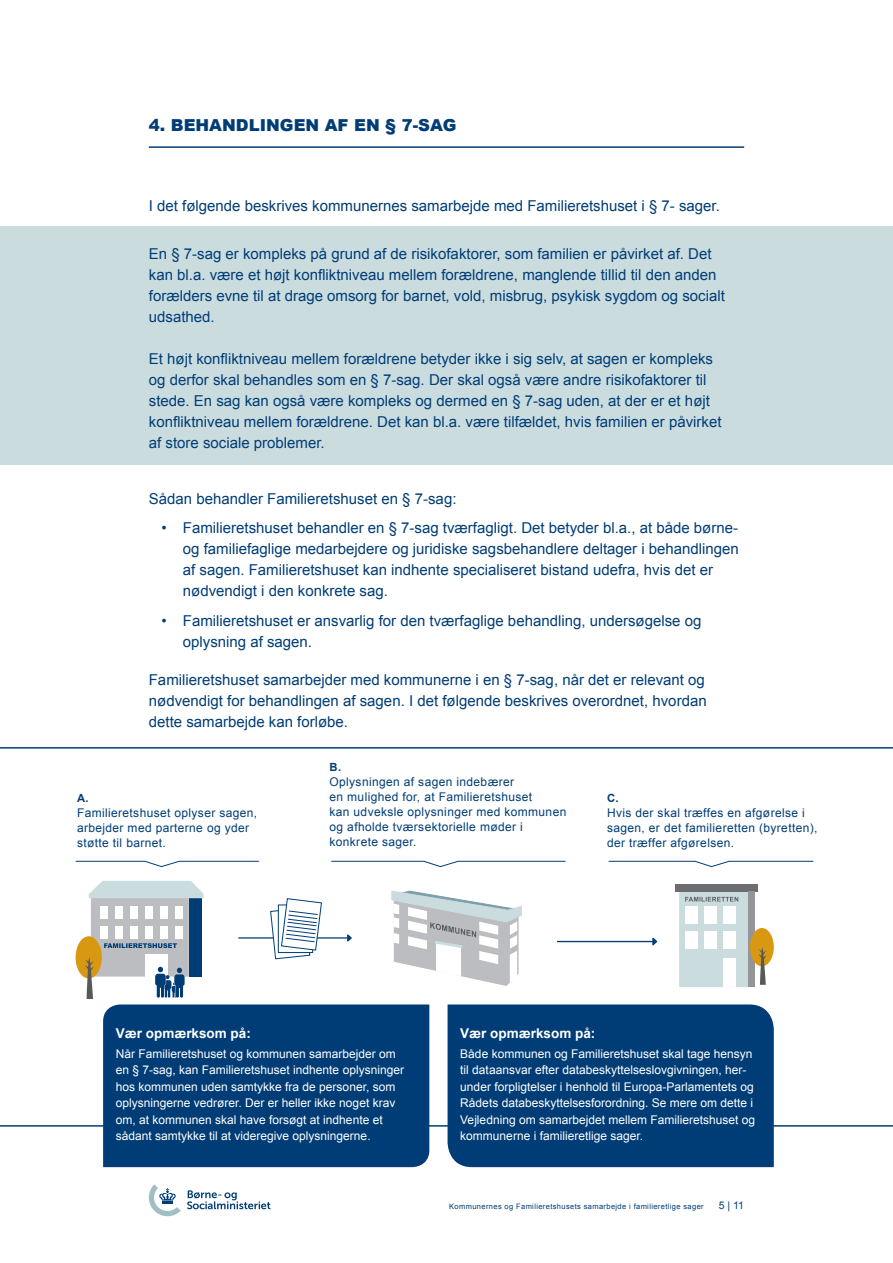
<style>
.page{position:relative;width:893px;height:1263px;background:#fff}
.page>*{position:absolute;margin:0;border:0;box-sizing:border-box;transform-origin:0 0}
.rubrik{font:900 16.5px "Arial";color:#003d76}
.brødtekst{font:15px/21px "Arial";color:#003d76}
.t1{font:700 13.5px "Arial";color:#fff}
.t2{font:12px/16.5px "Arial";color:#fff}
.t3{font:12px/15px "Arial";letter-spacing:.03em;color:#003d76}
.t4{font:700 11.25px "Arial";color:#003d76}
.t5{font:10.5px "Arial";color:#003d76}
.t6{font:7.5px "Arial";letter-spacing:.05em;color:#003d76}
</style>
<div class="page">
<svg style="left:149px;top:1184px;width:32px;height:32px"></svg>
<svg style="left:187px;top:1190px;width:83px;height:19px"></svg>
<hr style="left:0;top:1125px;width:893px;height:2px;background:#003d76">
<div style="left:0;top:226px;width:893px;height:239px;background:#cbdcdf"></div>
<hr style="left:149px;top:146px;width:595px;height:2px;background:#003d76">
<div style="left:448px;top:1004px;width:326px;height:163px;background:#003d76"></div>
<div style="left:103px;top:1004px;width:326px;height:163px;background:#003d76"></div>
<svg style="left:679px;top:891px;width:69px;height:96px;background:#c8d8db"></svg>
<div style="left:685px;top:906px;width:13px;height:18px;background:#fff"></div>
<div style="left:685px;top:931px;width:13px;height:18px;background:#fff"></div>
<div style="left:704px;top:906px;width:12px;height:18px;background:#fff"></div>
<div style="left:704px;top:931px;width:12px;height:18px;background:#fff"></div>
<div style="left:724px;top:906px;width:12px;height:18px;background:#fff"></div>
<div style="left:724px;top:931px;width:12px;height:18px;background:#fff"></div>
<div style="left:724px;top:959px;width:12px;height:28px;background:#fff"></div>
<div style="left:676px;top:884px;width:82px;height:7px;background:#6c6d70"></div>
<div style="left:748px;top:891px;width:7px;height:96px;background:#939598"></div>
<hr style="left:239px;top:937px;width:109px;height:1px;background:#003d76">
<svg style="left:346px;top:934px;width:6px;height:8px"></svg>
<hr style="left:557px;top:941px;width:97px;height:1px;background:#003d76">
<svg style="left:651px;top:937px;width:7px;height:9px"></svg>
<div style="left:750px;top:928px;width:24px;height:38px;background:#d99811;border-radius:50%"></div>
<svg style="left:759px;top:947px;width:7px;height:38px"></svg>
<svg style="left:270px;top:898px;width:52px;height:61px"></svg>
<svg style="left:75px;top:860px;width:184px;height:7px"></svg>
<svg style="left:608px;top:860px;width:206px;height:7px"></svg>
<svg style="left:331px;top:860px;width:235px;height:7px"></svg>
<hr style="left:0;top:747px;width:893px;height:2px;background:#003d76">
<svg style="left:391px;top:890px;width:131px;height:96px"></svg>
<div style="left:76px;top:936px;width:26px;height:42px;background:#d99811;border-radius:50%"></div>
<svg style="left:85px;top:881px;width:119px;height:118px"></svg>
<p class="rubrik" style="left:149px;top:113px;width:309px">4. BEHANDLINGEN AF EN § 7-SAG</p>
<p class="brødtekst" style="left:149px;top:196px;width:573px">I det følgende beskrives kommunernes samarbejde med Familieretshuset i § 7- sager.</p>
<p class="brødtekst" style="left:149px;top:244px;width:578px">En § 7-sag er kompleks på grund af de risikofaktorer, som familien er påvirket af. Det kan bl.a. være et højt konfliktniveau mellem forældrene, manglende tillid til den anden forælders evne til at drage omsorg for barnet, vold, misbrug, psykisk sygdom og socialt udsathed.</p>
<p class="brødtekst" style="left:149px;top:349px;width:574px">Et højt konfliktniveau mellem forældrene betyder ikke i sig selv, at sagen er kompleks og derfor skal behandles som en § 7-sag. Der skal også være andre risikofaktorer til stede. En sag kan også være kompleks og dermed en § 7-sag uden, at der er et højt konfliktniveau mellem forældrene. Det kan bl.a. være tilfældet, hvis familien er påvirket af store sociale problemer.</p>
<p class="brødtekst" style="left:149px;top:488px;width:309px">Sådan behandler Familieretshuset en § 7-sag:</p>
<p class="brødtekst" style="left:183px;top:518px;width:558px;text-indent:-21px">• Familieretshuset behandler en § 7-sag tværfagligt. Det betyder bl.a., at både børne&shy;og familiefaglige medarbejdere og juridiske sagsbehandlere deltager i behandlingen af sagen. Familieretshuset kan indhente specialiseret bistand udefra, hvis det er nødvendigt i den konkrete sag.</p>
<p class="brødtekst" style="left:183px;top:610px;width:520px;text-indent:-21px">• Familieretshuset er ansvarlig for den tværfaglige behandling, undersøgelse og oplysning af sagen.</p>
<p class="brødtekst" style="left:149px;top:669px;width:559px;text-align:justify">Familieretshuset samarbejder med kommunerne i en § 7-sag, når det er relevant og nødvendigt for behandlingen af sagen. I det følgende beskrives overordnet, hvordan dette samarbejde kan forløbe.</p>
<p class="t4" style="left:77px;top:790px;width:13px">A.</p>
<p class="t3" style="left:77px;top:805px;width:182px">Familieretshuset oplyser sagen, arbejder med parterne og yder støtte til barnet.</p>
<p class="t4" style="left:330px;top:759px;width:13px">B.</p>
<p class="t3" style="left:330px;top:774px;width:238px">Oplysningen af sagen indebærer<br>en mulighed for, at Familieretshuset<br>kan udveksle oplysninger med kommunen og afholde tværsektorielle møder i konkrete sager.</p>
<p class="t4" style="left:607px;top:790px;width:13px">C.</p>
<p class="t3" style="left:607px;top:805px;width:212px">Hvis der skal træffes en afgørelse i sagen, er det familieretten (byretten), der træffer afgørelsen.</p>
<p class="t1" style="left:116px;top:1024px;width:137px">Vær opmærksom på:</p>
<p class="t2" style="left:116px;top:1045px;width:290px">Når Familieretshuset og kommunen samarbejder om en § 7-sag, kan Familieretshuset indhente oplysninger hos kommunen uden samtykke fra de personer, som oplysningerne vedrører. Der er heller ikke noget krav om, at kommunen skal have forsøgt at indhente et sådant samtykke til at videregive oplysningerne.</p>
<p class="t1" style="left:460px;top:1024px;width:137px">Vær opmærksom på:</p>
<p class="t2" style="left:460px;top:1045px;width:296px">Både kommunen og Familieretshuset skal tage hensyn til dataansvar efter databeskyttelseslovgivningen, her&shy;under forpligtelser i henhold til Europa-Parlamentets og Rådets databeskyttelsesforordning. Se mere om dette i Vejledning om samarbejdet mellem Familieretshuset og kommunerne i familieretlige sager.</p>
<p class="t6" style="left:449px;top:1201px;width:256px">Kommunernes og Familieretshusets samarbejde i familieretlige sager</p>
<p class="t5" style="left:719px;top:1198px;width:27px">5 | 11</p>
</div>
